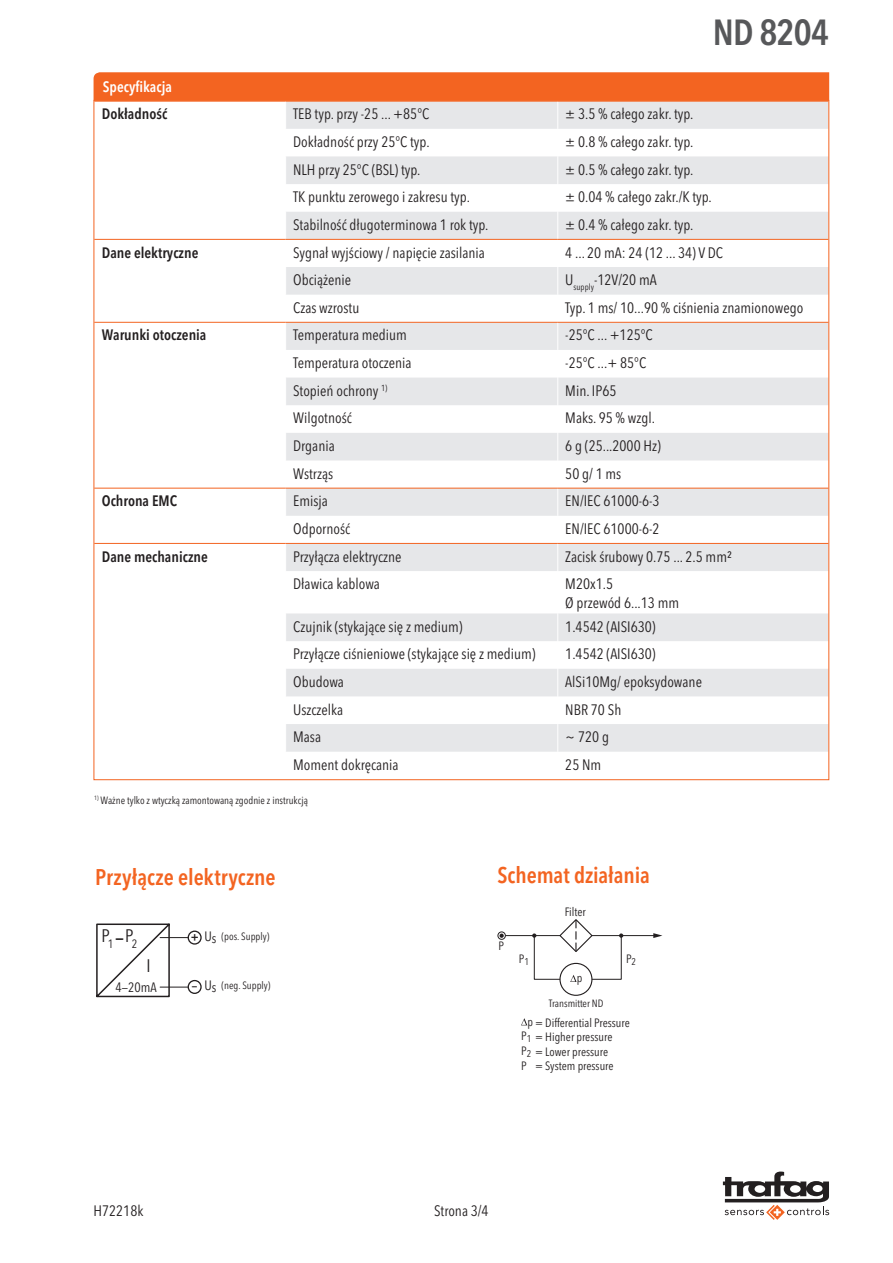
<style>
.page{position:relative;width:893px;height:1263px;background:#fff}
.page>*{position:absolute;margin:0;border:0;box-sizing:border-box;transform-origin:0 0}
.t1{font:600 condensed 36px "Avenir Next LT Pro";letter-spacing:-.02em;color:#57585a}
.t2{font:600 condensed 22.5px "Avenir Next LT Pro";letter-spacing:-.005em;color:#f36421}
.t3{font:condensed 18px "Avenir Next LT Pro";color:#231f20}
.t4{font:condensed 15px/18.8px "Avenir Next LT Pro";color:#231f20}
.t5{font:600 condensed 15px "Avenir Next LT Pro";color:#231f20}
.t6{font:600 condensed 15px "Avenir Next LT Pro";color:#fff}
.t7{font:condensed 13.5px "Avenir Next LT Pro";color:#231f20}
.t8{font:condensed 12px/14.4px "Avenir Next LT Pro";color:#231f20}
.t9{font:600 condensed 12px "Avenir Next LT Pro";color:#231f20}
.t10{font:condensed 10.5px "Avenir Next LT Pro";color:#231f20}
.s1{font-weight:600}
.s2{font-size:13.5px}
.s3{font-size:9.75px}
</style>
<div class="page">
<svg style="left:723px;top:1171px;width:106px;height:49px"></svg>
<svg style="left:286px;top:613px;width:541px;height:139px;fill:#e6e7e9"></svg>
<svg style="left:94px;top:72px;width:735px;height:499px"></svg>
<svg style="left:557px;top:613px;width:1px;height:139px"></svg>
<hr style="left:94px;top:239px;width:192px;height:1px;background:#f36421">
<hr style="left:286px;top:239px;width:272px;height:1px;background:#f36421">
<hr style="left:558px;top:239px;width:270px;height:1px;background:#f36421">
<hr style="left:94px;top:322px;width:192px;height:1px;background:#f36421">
<hr style="left:286px;top:322px;width:272px;height:1px;background:#f36421">
<hr style="left:558px;top:322px;width:270px;height:1px;background:#f36421">
<hr style="left:94px;top:488px;width:192px;height:1px;background:#f36421">
<hr style="left:286px;top:488px;width:272px;height:1px;background:#f36421">
<hr style="left:558px;top:488px;width:270px;height:1px;background:#f36421">
<hr style="left:94px;top:543px;width:192px;height:1px;background:#f36421">
<hr style="left:286px;top:543px;width:272px;height:1px;background:#f36421">
<hr style="left:558px;top:543px;width:270px;height:1px;background:#f36421">
<hr style="left:502px;top:935px;width:153px;height:1px;background:#231f20">
<div style="left:559px;top:963px;width:33px;height:33px;border:1px solid #231f20;border-radius:50%"></div>
<div style="left:497px;top:931px;width:9px;height:9px;border:1px solid #231f20;border-radius:50%"></div>
<svg style="left:499px;top:933px;width:5px;height:5px"></svg>
<svg style="left:653px;top:933px;width:9px;height:5px"></svg>
<svg style="left:532px;top:919px;width:91px;height:63px"></svg>
<svg style="left:521px;top:1018px;width:6px;height:7px"></svg>
<svg style="left:96px;top:923px;width:92px;height:74px"></svg>
<div style="left:188px;top:930px;width:14px;height:15px;border:1px solid #231f20;border-radius:50%"></div>
<div style="left:188px;top:980px;width:14px;height:14px;border:1px solid #231f20;border-radius:50%"></div>
<h1 class="t1" style="left:713px;top:10px;width:118px">ND 8204</h1>
<p class="t6" style="left:103px;top:78px;width:71px">Specyfikacja</p>
<p class="t5" style="left:102px;top:105px;width:67px">Dokładność</p>
<p class="t4" style="left:293px;top:105px;width:138px">TEB typ. przy -25 ... +85°C</p>
<p class="t4" style="left:565px;top:105px;width:130px">± 3.5 % całego zakr. typ.</p>
<p class="t4" style="left:293px;top:132px;width:138px">Dokładność przy 25°C typ.</p>
<p class="t4" style="left:565px;top:132px;width:130px">± 0.8 % całego zakr. typ.</p>
<p class="t4" style="left:293px;top:160px;width:129px">NLH przy 25°C (BSL) typ.</p>
<p class="t4" style="left:565px;top:160px;width:130px">± 0.5 % całego zakr. typ.</p>
<p class="t4" style="left:293px;top:188px;width:178px">TK punktu zerowego i zakresu typ.</p>
<p class="t4" style="left:565px;top:188px;width:148px">± 0.04 % całego zakr./K typ.</p>
<p class="t4" style="left:293px;top:215px;width:197px">Stabilność długoterminowa 1 rok typ.</p>
<p class="t4" style="left:565px;top:215px;width:130px">± 0.4 % całego zakr. typ.</p>
<p class="t5" style="left:102px;top:243px;width:98px">Dane elektryczne</p>
<p class="t4" style="left:293px;top:243px;width:193px">Sygnał wyjściowy / napięcie zasilania</p>
<p class="t4" style="left:565px;top:243px;width:159px">4 ... 20 mA: 24 (12 ... 34) V DC</p>
<p class="t4" style="left:293px;top:271px;width:59px">Obciążenie</p>
<p class="t4" style="left:565px;top:270px;width:93px">U<sub>supply</sub>-12V/20 mA</p>
<p class="t4" style="left:293px;top:298px;width:68px">Czas wzrostu</p>
<p class="t4" style="left:565px;top:298px;width:240px">Typ. 1 ms/ 10...90 % ciśnienia znamionowego</p>
<p class="t5" style="left:102px;top:326px;width:106px">Warunki otoczenia</p>
<p class="t4" style="left:293px;top:326px;width:115px">Temperatura medium</p>
<p class="t4" style="left:565px;top:326px;width:89px">-25°C ... +125°C</p>
<p class="t4" style="left:293px;top:353px;width:120px">Temperatura otoczenia</p>
<p class="t4" style="left:565px;top:353px;width:82px">-25°C ...+ 85°C</p>
<p class="t4" style="left:293px;top:381px;width:96px">Stopień ochrony <sup>1)</sup></p>
<p class="t4" style="left:565px;top:381px;width:53px">Min. IP65</p>
<p class="t4" style="left:293px;top:409px;width:60px">Wilgotność</p>
<p class="t4" style="left:565px;top:409px;width:91px">Maks. 95 % wzgl.</p>
<p class="t4" style="left:293px;top:436px;width:43px">Drgania</p>
<p class="t4" style="left:565px;top:436px;width:97px">6 g (25...2000 Hz)</p>
<p class="t4" style="left:293px;top:464px;width:42px">Wstrząs</p>
<p class="t4" style="left:565px;top:464px;width:58px">50 g/ 1 ms</p>
<p class="t5" style="left:102px;top:492px;width:77px">Ochrona EMC</p>
<p class="t4" style="left:293px;top:492px;width:36px">Emisja</p>
<p class="t4" style="left:565px;top:492px;width:96px">EN/IEC 61000-6-3</p>
<p class="t4" style="left:293px;top:519px;width:59px">Odporność</p>
<p class="t4" style="left:565px;top:519px;width:96px">EN/IEC 61000-6-2</p>
<p class="t5" style="left:102px;top:547px;width:108px">Dane mechaniczne</p>
<p class="t4" style="left:293px;top:547px;width:110px">Przyłącza elektryczne</p>
<p class="t4" style="left:565px;top:547px;width:168px">Zacisk śrubowy 0.75 ... 2.5 mm²</p>
<p class="t4" style="left:293px;top:575px;width:88px">Dławica kablowa</p>
<p class="t4" style="left:565px;top:575px;width:115px">M20x1.5<br>Ø przewód 6...13 mm</p>
<p class="t4" style="left:293px;top:617px;width:171px">Czujnik (stykające się z medium)</p>
<p class="t4" style="left:565px;top:617px;width:92px">1.4542 (AISI630)</p>
<p class="t4" style="left:293px;top:645px;width:244px">Przyłącze ciśnieniowe (stykające się z medium)</p>
<p class="t4" style="left:565px;top:645px;width:92px">1.4542 (AISI630)</p>
<p class="t4" style="left:293px;top:672px;width:52px">Obudowa</p>
<p class="t4" style="left:565px;top:672px;width:138px">AlSi10Mg/ epoksydowane</p>
<p class="t4" style="left:293px;top:700px;width:51px">Uszczelka</p>
<p class="t4" style="left:565px;top:700px;width:58px">NBR 70 Sh</p>
<p class="t4" style="left:293px;top:728px;width:29px">Masa</p>
<p class="t4" style="left:565px;top:728px;width:45px">~ 720 g</p>
<p class="t4" style="left:293px;top:755px;width:107px">Moment dokręcania</p>
<p class="t4" style="left:565px;top:755px;width:37px">25 Nm</p>
<p class="t10" style="left:94px;top:794px;width:215px"><sup>1)</sup> Ważne tylko z wtyczką zamontowaną zgodnie z instrukcją</p>
<h2 class="t2" style="left:95px;top:863px;width:182px">Przyłącze elektryczne</h2>
<h2 class="t2" style="left:497px;top:861px;width:154px">Schemat działania</h2>
<p class="t3" style="left:101px;top:925px;width:38px">P<sub>1</sub> P<span class="s1">—</span> <sub>2</sub></p>
<p class="t7" style="left:116px;top:979px;width:43px">4—20mA</p>
<p class="t8" style="left:565px;top:904px;width:23px">Filter</p>
<p class="t10" style="left:205px;top:930px;width:66px"><span class="s2">Us</span> (pos. Supply)</p>
<p class="t10" style="left:205px;top:978px;width:67px"><span class="s2">Us</span> (neg. Supply)</p>
<p class="t9" style="left:191px;top:930px;width:9px">+</p>
<p class="t8" style="left:498px;top:939px;width:7px">P</p>
<p class="t8" style="left:519px;top:952px;width:12px">P<sub>1</sub></p>
<p class="t8" style="left:626px;top:952px;width:12px">P<sub>2</sub></p>
<p class="t8" style="left:577px;top:971px;width:7px">p</p>
<p class="t10" style="left:549px;top:997px;width:56px">Transmitter ND</p>
<p class="t8" style="left:521px;top:1015px;width:110px;text-indent:6px">p = Differential Pressure<br>P<span class="s3">1</span> = Higher pressure<br>P<sub>2</sub> = Lower pressure</p>
<p class="t8" style="left:535px;top:1058px;width:80px">= System pressure</p>
<p class="t3" style="left:147px;top:955px;width:6px">I</p>
<p class="t9" style="left:192px;top:979px;width:7px">—</p>
<p class="t8" style="left:521px;top:1059px;width:7px">P</p>
<p class="t4" style="left:94px;top:1201px;width:51px">H72218k</p>
<p class="t4" style="left:434px;top:1201px;width:56px">Strona 3/4</p>
</div>
